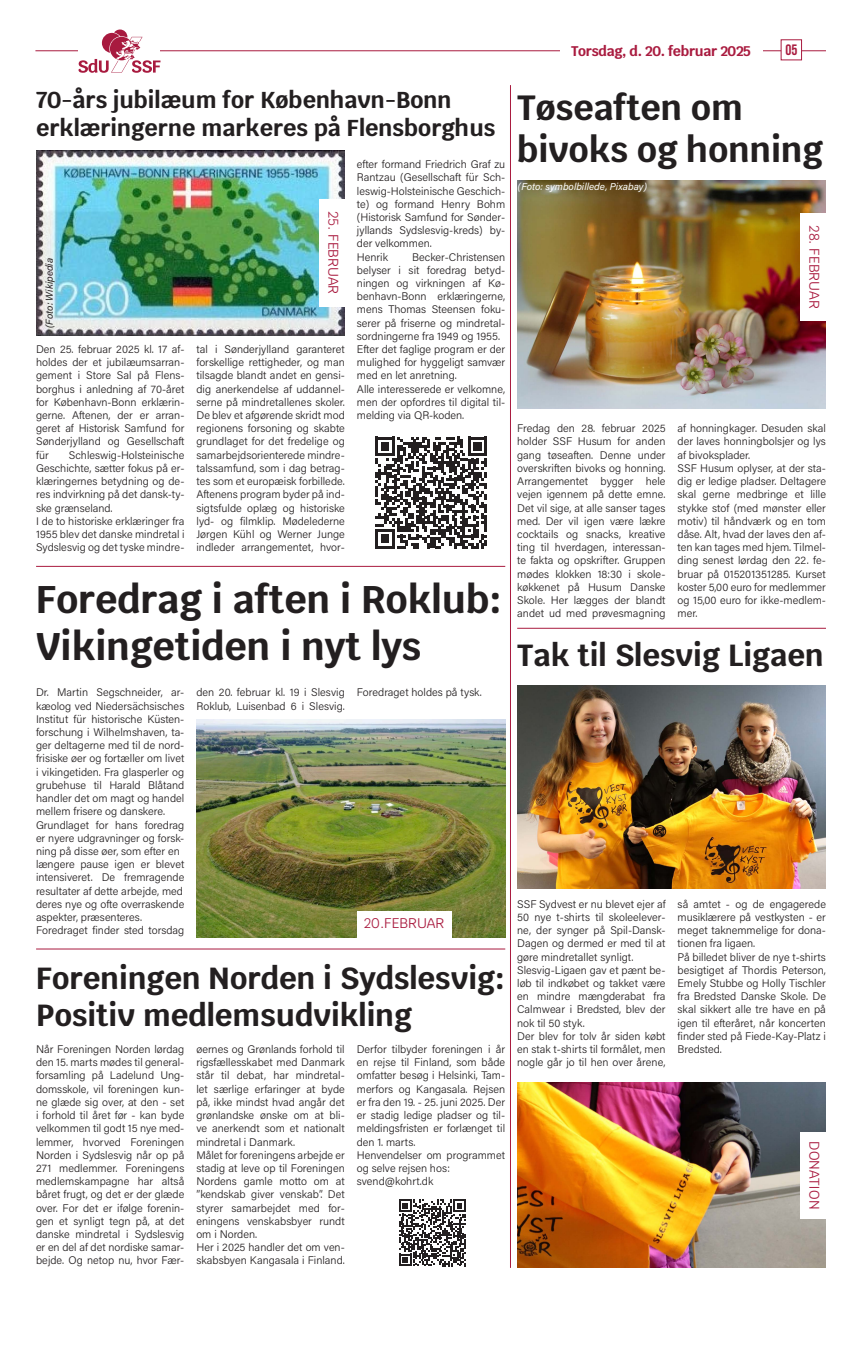
<style>
.page{position:relative;width:862px;height:1353px;background:#fff}
.page>*{position:absolute;margin:0;border:0;box-sizing:border-box;transform-origin:0 0}
.Rubrik_3-spaltet{font:700 38.5px "Krub";color:#231f20}
.Rubrik_3-spaltet-2{font:700 35px "Krub";color:#231f20}
.Rubrik_3-spaltet-3{font:700 30.5px/36.6px "Krub";color:#231f20}
.Rubrik_3-spaltet-4{font:700 23px "Krub";color:#231f20}
.t1{font:15px "Bebas Neue";color:#a91b3f}
.Temaord{font:14px "Krub";color:#a91b3f}
.Dato_sidehoved{font:700 14px "Krub";letter-spacing:-.02em;color:#a91b3f}
.Brød{font:11px/13.2px "Acumin Variable Concept";color:#231f20;text-align:justify}
.Fotokredit{font:10px "Acumin Variable Concept";color:#fff}
.Fotokredit-2{font:10px "Acumin Variable Concept";color:#231f20}
</style>
<div class="page">
<hr style="left:35px;top:50px;width:791px;height:1px;background:#a91b3f">
<div style="left:780px;top:39px;width:22px;height:21px;background:#fff;border:1px solid #a91b3f"></div>
<svg style="left:78px;top:29px;width:82px;height:44px"></svg>
<img style="left:36px;top:150px;width:309px;height:185px">
<div style="left:560px;top:40px;width:202px;height:22px;background:#fff"></div>
<hr style="left:36px;top:566px;width:469px;height:1px;background:#a91b3f">
<hr style="left:36px;top:948px;width:469px;height:1px;background:#a91b3f">
<svg style="left:375px;top:437px;width:112px;height:111px"></svg>
<img style="left:517px;top:180px;width:309px;height:228px">
<hr style="left:510px;top:85px;width:1px;height:1182px;background:#a91b3f">
<hr style="left:517px;top:627px;width:309px;height:1px;background:#a91b3f">
<img style="left:517px;top:685px;width:309px;height:203px">
<img style="left:517px;top:1082px;width:309px;height:185px">
<svg style="left:399px;top:1199px;width:67px;height:67px"></svg>
<div style="left:319px;top:199px;width:26px;height:107px;background:#fff"></div>
<div style="left:800px;top:213px;width:26px;height:107px;background:#fff"></div>
<div style="left:800px;top:1131px;width:26px;height:87px;background:#fff"></div>
<img style="left:196px;top:719px;width:309px;height:218px">
<div style="left:357px;top:911px;width:94px;height:26px;background:#fff"></div>
<p class="Rubrik_3-spaltet-4" style="left:36px;top:87px;width:417px">70-års jubilæum for København-Bonn</p>
<p class="Rubrik_3-spaltet-4" style="left:36px;top:114px;width:461px">erklæringerne markeres på Flensborghus</p>
<p class="Fotokredit-2" style="left:42px;top:328px;width:72px;rotate:-90deg">(Foto: Wikipedia</p>
<p class="Brød" style="left:36px;top:342px;width:150px">Den 25. februar 2025 kl. 17 af&shy;holdes der et jubilæumsarran&shy;gement i Store Sal på Flens&shy;borghus i anledning af 70-året for København-Bonn erklærin&shy;gerne. Aftenen, der er arran&shy;geret af Historisk Samfund for Sønderjylland og Gesellschaft für</p>
<p class="Brød" style="left:36px;top:448px;width:150px;text-indent:33px">Schleswig-Holsteinische Geschichte, sætter fokus på er&shy;klæringernes betydning og de&shy;res indvirkning på det dansk-ty&shy;ske grænseland.</p>
<p class="Brød" style="left:36px;top:514px;width:150px">I de to historiske erklæringer fra 1955 blev det danske mindretal i Sydslesvig og det tyske mindre-</p>
<p class="Temaord" style="left:345px;top:211px;width:85px;rotate:90deg">25. FEBRUAR</p>
<p class="Brød" style="left:196px;top:342px;width:150px">tal i Sønderjylland garanteret forskellige rettigheder, og man tilsagde blandt andet en gensi&shy;dig anerkendelse af uddannel&shy;serne på mindretallenes skoler.<br>De blev et afgørende skridt mod regionens forsoning og skabte grundlaget for det fredelige og samarbejdsorienterede mindre&shy;talssamfund, som i dag betrag&shy;tes som et europæisk forbillede.</p>
<p class="Brød" style="left:196px;top:487px;width:150px">Aftenens program byder på ind&shy;sigtsfulde oplæg og historiske lyd- og filmklip. Mødelederne Jørgen Kühl og Werner Junge indleder arrangementet, hvor-</p>
<p class="Brød" style="left:357px;top:157px;width:150px">efter formand Friedrich Graf zu Rantzau (Gesellschaft für Sch&shy;leswig-Holsteinische Geschich&shy;te) og formand Henry Bohm (Historisk Samfund for Sønder&shy;jyllands Sydslesvig-kreds) by&shy;der velkommen.</p>
<p class="Brød" style="left:357px;top:250px;width:33px">Henrik</p>
<p class="Brød" style="left:357px;top:250px;width:150px;text-indent:55px">Becker-Christensen belyser i sit foredrag betyd&shy;ningen og virkningen af Kø&shy;benhavn-Bonn erklæringerne, mens Thomas Steensen foku&shy;serer på friserne og mindretal&shy;sordningerne fra 1949 og 1955.</p>
<p class="Brød" style="left:357px;top:342px;width:150px">Efter det faglige program er der mulighed for hyggeligt samvær med en let anretning.</p>
<p class="Brød" style="left:357px;top:382px;width:150px">Alle interesserede er velkomne, men der opfordres til digital til&shy;melding via QR-koden.</p>
<p class="Rubrik_3-spaltet" style="left:36px;top:577px;width:467px">Foredrag i aften i Roklub:</p>
<p class="Rubrik_3-spaltet" style="left:36px;top:623px;width:387px">Vikingetiden i nyt lys</p>
<p class="Brød" style="left:36px;top:685px;width:150px">Dr. Martin Segschneider, ar&shy;kæolog ved Niedersächsisches Institut für historische Küsten&shy;forschung i Wilhelmshaven, ta&shy;ger deltagerne med til de nord&shy;frisiske øer og fortæller om livet i vikingetiden. Fra glasperler og grubehuse til Harald Blåtand handler det om magt og handel</p>
<p class="Brød" style="left:36px;top:804px;width:131px">mellem frisere og danskere.</p>
<p class="Brød" style="left:36px;top:817px;width:150px">Grundlaget for hans foredrag er nyere udgravninger og forsk&shy;ning på disse øer, som efter en</p>
<p class="Brød" style="left:36px;top:857px;width:150px">længere pause igen er blevet intensiveret. De fremragende resultater af dette arbejde, med</p>
<p class="Brød" style="left:36px;top:896px;width:150px">deres nye og ofte overraskende aspekter, præsenteres.</p>
<p class="Brød" style="left:36px;top:923px;width:150px">Foredraget finder sted torsdag</p>
<p class="Brød" style="left:196px;top:685px;width:150px">den 20. februar kl. 19 i Slesvig<br>Roklub, Luisenbad 6 i Slesvig.</p>
<p class="Brød" style="left:357px;top:685px;width:127px">Foredraget holdes på tysk.</p>
<p class="Temaord" style="left:364px;top:911px;width:82px">20.FEBRUAR</p>
<p class="Rubrik_3-spaltet-3" style="left:36px;top:960px;width:470px">Foreningen Norden i Sydslesvig:<br>Positiv medlemsudvikling</p>
<p class="Brød" style="left:36px;top:1042px;width:150px">Når Foreningen Norden lørdag den 15. marts mødes til general&shy;forsamling på Ladelund Ung&shy;domsskole, vil foreningen kun&shy;ne glæde sig over, at den - set i forhold til året før - kan byde velkommen til godt 15 nye med&shy;lemmer, hvorved Foreningen Norden i Sydslesvig når op på 271 medlemmer. Foreningens medlemskampagne har altså båret frugt, og det er der glæde over. For det er ifølge forenin&shy;gen et synligt tegn på, at det danske mindretal i Sydslesvig er en del af det nordiske samar&shy;bejde. Og netop nu, hvor Fær-</p>
<p class="Brød" style="left:196px;top:1042px;width:150px">øernes og Grønlands forhold til rigsfællesskabet med Danmark står til debat, har mindretal&shy;let særlige erfaringer at byde på, ikke mindst hvad angår det grønlandske ønske om at bli&shy;ve anerkendt som et nationalt mindretal i Danmark.</p>
<p class="Brød" style="left:196px;top:1147px;width:150px">Målet for foreningens arbejde er stadig at leve op til Foreningen Nordens gamle motto om at ”kendskab giver venskab”. Det styrer samarbejdet med for&shy;eningens venskabsbyer rundt om i Norden.</p>
<p class="Brød" style="left:196px;top:1240px;width:150px">Her i 2025 handler det om ven&shy;skabsbyen Kangasala i Finland.</p>
<p class="Brød" style="left:357px;top:1042px;width:150px">Derfor tilbyder foreningen i år en rejse til Finland, som både omfatter besøg i Helsinki, Tam&shy;merfors og Kangasala. Rejsen er fra den 19. - 25. juni 2025. Der er stadig ledige pladser og til&shy;meldingsfristen er forlænget til den 1. marts.</p>
<p class="Brød" style="left:357px;top:1147px;width:150px">Henvendelser om programmet og selve rejsen hos:</p>
<p class="Brød" style="left:357px;top:1174px;width:78px">svend@kohrt.dk</p>
<p class="Dato_sidehoved" style="left:571px;top:43px;width:181px">Torsdag, d. 20. februar 2025</p>
<h3 class="t1" style="left:785px;top:41px;width:13px">05</h3>
<p class="Rubrik_3-spaltet-2" style="left:517px;top:88px;width:227px">Tøseaften om</p>
<p class="Rubrik_3-spaltet-2" style="left:517px;top:130px;width:307px">bivoks og honning</p>
<p class="Fotokredit" style="left:518px;top:179px;width:131px">(Foto: symbolbillede, Pixabay)</p>
<p class="Temaord" style="left:826px;top:225px;width:85px;rotate:90deg">28. FEBRUAR</p>
<p class="Brød" style="left:517px;top:421px;width:150px">Fredag den 28. februar 2025 holder SSF Husum for anden gang tøseaften. Denne under overskriften bivoks og honning.<br>Arrangementet bygger hele vejen igennem på dette emne.<br>Det vil sige, at alle sanser tages med. Der vil igen være lækre cocktails og snacks, kreative ting til hverdagen, interessan&shy;te fakta og opskrifter. Gruppen mødes klokken 18:30 i skole&shy;køkkenet på Husum Danske Skole. Her lægges der blandt andet ud med prøvesmagning</p>
<p class="Brød" style="left:677px;top:421px;width:150px">af honningkager. Desuden skal der laves honningbolsjer og lys af bivoksplader.</p>
<p class="Brød" style="left:677px;top:461px;width:150px">SSF Husum oplyser, at der sta&shy;dig er ledige pladser. Deltagere skal gerne medbringe et lille stykke stof (med mønster eller motiv) til håndværk og en tom dåse. Alt, hvad der laves den af&shy;ten kan tages med hjem. Tilmel&shy;ding senest lørdag den 22. fe&shy;bruar på 015201351285. Kurset koster 5,00 euro for medlemmer og 15,00 euro for ikke-medlem&shy;mer.</p>
<p class="Rubrik_3-spaltet-3" style="left:517px;top:637px;width:308px">Tak til Slesvig Ligaen</p>
<p class="Brød" style="left:517px;top:896px;width:150px">SSF Sydvest er nu blevet ejer af 50 nye t-shirts til skoleelever&shy;ne, der synger på Spil-Dansk-Dagen og dermed er med til at gøre mindretallet synligt.</p>
<p class="Brød" style="left:517px;top:962px;width:150px">Slesvig-Ligaen gav et pænt be&shy;løb til indkøbet og takket være en mindre mængderabat fra Calmwear i Bredsted, blev der nok til 50 styk.</p>
<p class="Brød" style="left:517px;top:1028px;width:150px">Der blev for tolv år siden købt en stak t-shirts til formålet, men nogle går jo til hen over årene,</p>
<p class="Brød" style="left:677px;top:896px;width:150px">så amtet - og de engagerede musiklærere på vestkysten - er meget taknemmelige for dona&shy;tionen fra ligaen.</p>
<p class="Brød" style="left:677px;top:949px;width:150px">På billedet bliver de nye t-shirts besigtiget af Thordis Peterson, Emely Stubbe og Holly Tischler fra Bredsted Danske Skole. De skal sikkert alle tre have en på igen til efteråret, når koncerten finder sted på Fiede-Kay-Platz i Bredsted.</p>
<p class="Temaord" style="left:826px;top:1140px;width:70px;rotate:90deg">DONATION</p>
</div>
